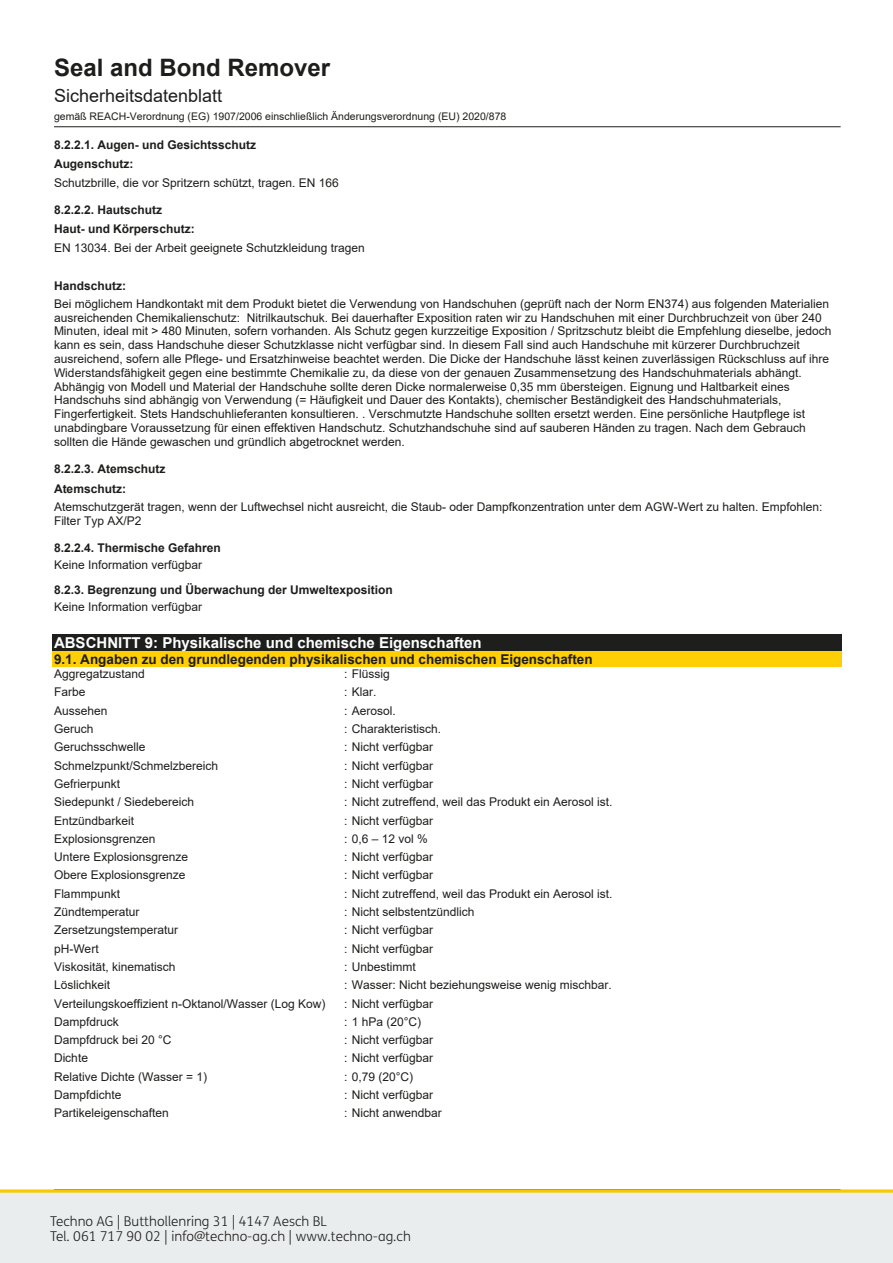
<style>
.page{position:relative;width:893px;height:1263px;background:#fff}
.page>*{position:absolute;margin:0;border:0;box-sizing:border-box;transform-origin:0 0}
.t1{font:700 24px "Arial";color:#1d1d1b}
.t2{font:18px "Arial";color:#1d1d1b}
.t3{font:700 15px "Arial";color:#fff}
.t4{font:300 13.5px/15px "FS Me";color:#1e1f1d}
.t5{font:700 13.5px "Arial";color:#1d1d1b}
.t6{font:12px/13.8px "Arial";color:#1d1d1b}
.t7{font:700 12px/19.5px "Arial";color:#1d1d1b}
.t8{font:10.5px "Arial";color:#1d1d1b}
.s1{color:#1e1e1c}
</style>
<div class="page">
<hr style="left:54px;top:126px;width:787px;height:1px;background:#1d1d1b">
<div style="left:52px;top:634px;width:789px;height:17px;background:#1e1e1c"></div>
<div style="left:52px;top:651px;width:789px;height:16px;background:#ffcf05"></div>
<div style="left:0;top:1189px;width:893px;height:74px;background:#eaeded"></div>
<h1 class="t1" style="left:54px;top:50px;width:278px">Seal and Bond Remover</h1>
<h2 class="t2" style="left:54px;top:83px;width:170px">Sicherheitsdatenblatt</h2>
<p class="t8" style="left:54px;top:109px;width:454px">gemäß REACH-Verordnung (EG) 1907/2006 einschließlich Änderungsverordnung (EU) 2020/878</p>
<p class="t7" style="left:54px;top:135px;width:204px">8.2.2.1. Augen- und Gesichtsschutz<br>Augenschutz:</p>
<p class="t6" style="left:54px;top:175px;width:286px">Schutzbrille, die vor Spritzern schützt, tragen. EN 166</p>
<p class="t7" style="left:54px;top:200px;width:142px">8.2.2.2. Hautschutz<br>Haut- und Körperschutz:</p>
<p class="t6" style="left:54px;top:240px;width:312px">EN 13034. Bei der Arbeit geeignete Schutzkleidung tragen</p>
<p class="t7" style="left:54px;top:276px;width:73px">Handschutz:</p>
<p class="t6" style="left:54px;top:297px;width:779px">Bei möglichem Handkontakt mit dem Produkt bietet die Verwendung von Handschuhen (geprüft nach der Norm EN374) aus folgenden Materialien ausreichenden Chemikalienschutz: Nitrilkautschuk. Bei dauerhafter Exposition raten wir zu Handschuhen mit einer Durchbruchzeit von über 240<br>Minuten, ideal mit &gt; 480 Minuten, sofern vorhanden. Als Schutz gegen kurzzeitige Exposition / Spritzschutz bleibt die Empfehlung dieselbe, jedoch kann es sein, dass Handschuhe dieser Schutzklasse nicht verfügbar sind. In diesem Fall sind auch Handschuhe mit kürzerer Durchbruchzeit ausreichend, sofern alle Pflege- und Ersatzhinweise beachtet werden. Die Dicke der Handschuhe lässt keinen zuverlässigen Rückschluss auf ihre Widerstandsfähigkeit gegen eine bestimmte Chemikalie zu, da diese von der genauen Zusammensetzung des Handschuhmaterials abhängt.<br>Abhängig von Modell und Material der Handschuhe sollte deren Dicke normalerweise 0,35 mm übersteigen. Eignung und Haltbarkeit eines Handschuhs sind abhängig von Verwendung (= Häufigkeit und Dauer des Kontakts), chemischer Beständigkeit des Handschuhmaterials, Fingerfertigkeit. Stets Handschuhlieferanten konsultieren. . Verschmutzte Handschuhe sollten ersetzt werden. Eine persönliche Hautpflege ist unabdingbare Voraussetzung für einen effektiven Handschutz. Schutzhandschuhe sind auf sauberen Händen zu tragen. Nach dem Gebrauch sollten die Hände gewaschen und gründlich abgetrocknet werden.</p>
<p class="t7" style="left:54px;top:459px;width:113px">8.2.2.3. Atemschutz<br>Atemschutz:</p>
<p class="t6" style="left:54px;top:500px;width:770px">Atemschutzgerät tragen, wenn der Luftwechsel nicht ausreicht, die Staub- oder Dampfkonzentration unter dem AGW-Wert zu halten. Empfohlen:<br>Filter Typ AX/P2</p>
<p class="t7" style="left:54px;top:538px;width:168px">8.2.2.4. Thermische Gefahren</p>
<p class="t6" style="left:54px;top:557px;width:150px">Keine Information verfügbar</p>
<p class="t7" style="left:54px;top:580px;width:340px">8.2.3. Begrenzung und Überwachung der Umweltexposition</p>
<p class="t6" style="left:54px;top:600px;width:150px">Keine Information verfügbar</p>
<p class="t3" style="left:54px;top:632px;width:429px">ABSCHNITT 9: Physikalische und chemische Eigenschaften</p>
<p class="t5" style="left:54px;top:650px;width:540px">9.1. Angaben zu den grundlegenden physikalischen und chemischen Eigenschaften</p>
<p class="t6" style="left:54px;top:667px;width:92px">Aggregatzustand</p>
<p class="t6" style="left:344px;top:667px;width:47px">: Flüssig</p>
<p class="t6" style="left:54px;top:685px;width:33px">Farbe</p>
<p class="t6" style="left:344px;top:685px;width:34px">: Klar.</p>
<p class="t6" style="left:54px;top:703px;width:55px">Aussehen</p>
<p class="t6" style="left:344px;top:703px;width:53px">: Aerosol.</p>
<p class="t6" style="left:54px;top:722px;width:41px">Geruch</p>
<p class="t6" style="left:344px;top:722px;width:98px">: Charakteristisch.</p>
<p class="t6" style="left:54px;top:740px;width:93px">Geruchsschwelle</p>
<p class="t6" style="left:344px;top:740px;width:90px">: Nicht verfügbar</p>
<p class="t6" style="left:54px;top:758px;width:166px">Schmelzpunkt/Schmelzbereich</p>
<p class="t6" style="left:344px;top:758px;width:90px">: Nicht verfügbar</p>
<p class="t6" style="left:54px;top:777px;width:68px">Gefrierpunkt</p>
<p class="t6" style="left:344px;top:777px;width:90px">: Nicht verfügbar</p>
<p class="t6" style="left:54px;top:795px;width:142px">Siedepunkt / Siedebereich</p>
<p class="t6" style="left:344px;top:795px;width:270px">: Nicht zutreffend, weil das Produkt ein Aerosol ist.</p>
<p class="t6" style="left:54px;top:813px;width:82px">Entzündbarkeit</p>
<p class="t6" style="left:344px;top:813px;width:90px">: Nicht verfügbar</p>
<p class="t6" style="left:54px;top:832px;width:103px">Explosionsgrenzen</p>
<p class="t6" style="left:344px;top:832px;width:85px">: 0,6 – 12 vol %</p>
<p class="t6" style="left:54px;top:850px;width:136px">Untere Explosionsgrenze</p>
<p class="t6" style="left:344px;top:850px;width:90px">: Nicht verfügbar</p>
<p class="t6" style="left:54px;top:868px;width:133px">Obere Explosionsgrenze</p>
<p class="t6" style="left:344px;top:868px;width:90px">: Nicht verfügbar</p>
<p class="t6" style="left:54px;top:886px;width:68px">Flammpunkt</p>
<p class="t6" style="left:344px;top:886px;width:270px">: Nicht zutreffend, weil das Produkt ein Aerosol ist.</p>
<p class="t6" style="left:54px;top:905px;width:87px">Zündtemperatur</p>
<p class="t6" style="left:344px;top:905px;width:132px">: Nicht selbstentzündlich</p>
<p class="t6" style="left:54px;top:923px;width:126px">Zersetzungstemperatur</p>
<p class="t6" style="left:344px;top:923px;width:90px">: Nicht verfügbar</p>
<p class="t6" style="left:54px;top:941px;width:46px">pH-Wert</p>
<p class="t6" style="left:344px;top:941px;width:90px">: Nicht verfügbar</p>
<p class="t6" style="left:54px;top:960px;width:123px">Viskosität, kinematisch</p>
<p class="t6" style="left:344px;top:960px;width:73px">: Unbestimmt</p>
<p class="t6" style="left:54px;top:978px;width:58px">Löslichkeit</p>
<p class="t6" style="left:344px;top:978px;width:269px">: Wasser: Nicht beziehungsweise wenig mischbar.</p>
<p class="t6" style="left:54px;top:996px;width:273px">Verteilungskoeffizient n-Oktanol/Wasser (Log Kow)</p>
<p class="t6" style="left:344px;top:996px;width:90px">: Nicht verfügbar</p>
<p class="t6" style="left:54px;top:1015px;width:66px">Dampfdruck</p>
<p class="t6" style="left:344px;top:1015px;width:79px">: 1 hPa (20°C)</p>
<p class="t6" style="left:54px;top:1033px;width:119px">Dampfdruck bei 20 °C</p>
<p class="t6" style="left:344px;top:1033px;width:90px">: Nicht verfügbar</p>
<p class="t6" style="left:54px;top:1051px;width:36px">Dichte</p>
<p class="t6" style="left:344px;top:1051px;width:90px">: Nicht verfügbar</p>
<p class="t6" style="left:54px;top:1069px;width:155px">Relative Dichte (Wasser = 1)</p>
<p class="t6" style="left:344px;top:1069px;width:71px">: 0,79 (20°C)</p>
<p class="t6" style="left:54px;top:1088px;width:69px">Dampfdichte</p>
<p class="t6" style="left:344px;top:1088px;width:90px">: Nicht verfügbar</p>
<p class="t6" style="left:54px;top:1106px;width:116px">Partikeleigenschaften</p>
<p class="t6" style="left:344px;top:1106px;width:99px">: Nicht anwendbar</p>
<p class="t4" style="left:50px;top:1213px;width:362px">Techno AG | Butthollenring 31 | 4147 Aesch BL<br>Tel. 061 717 90 02 | <span class="s1">info@techno-ag.ch |</span> www.techno-ag.ch</p>
</div>
